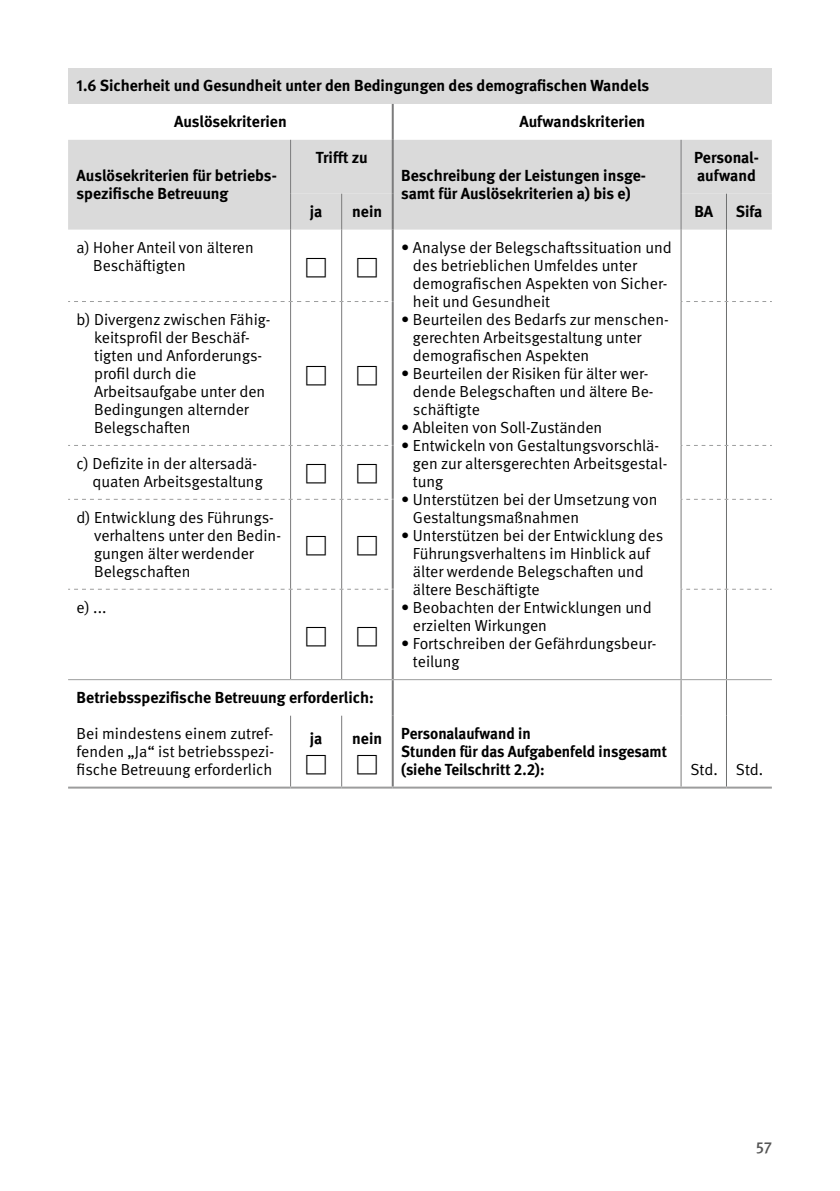
<style>
.page{position:relative;width:840px;height:1191px;background:#fff}
.page>*{position:absolute;margin:0;border:0;box-sizing:border-box;transform-origin:0 0}
.t1{font:20px "European Pi One";color:#000}
.t2{font:16px/18px "DGUV Meta";color:#000}
.t3{font:700 16px/18px "DGUV Meta";color:#000}
.t4{font:700 16px/18px "DGUV Meta";color:#000;scale:.96 1}
.t5{font:500 16px "DGUV Meta";color:#565656}
</style>
<div class="page">
<div style="left:68px;top:68px;width:703px;height:36px;background:#dadada"></div>
<div style="left:68px;top:140px;width:703px;height:90px;background:#dadada"></div>
<div style="left:291px;top:194px;width:480px;height:36px;background:#dadada"></div>
<hr style="left:290px;top:140px;width:1px;height:54px;background:#7b7b7c">
<hr style="left:391px;top:140px;width:2px;height:54px;background:#7b7b7c">
<hr style="left:391px;top:194px;width:2px;height:36px;background:#7b7b7c">
<hr style="left:680px;top:140px;width:1px;height:54px;background:#7b7b7c">
<hr style="left:290px;top:194px;width:1px;height:36px;background:#7b7b7c">
<hr style="left:341px;top:194px;width:1px;height:36px;background:#7b7b7c">
<hr style="left:680px;top:194px;width:1px;height:36px;background:#7b7b7c">
<hr style="left:725px;top:194px;width:1px;height:36px;background:#6e7070">
<svg style="left:68px;top:301px;width:325px;height:1px"></svg>
<svg style="left:680px;top:301px;width:91px;height:1px"></svg>
<svg style="left:68px;top:445px;width:325px;height:1px"></svg>
<svg style="left:680px;top:445px;width:91px;height:1px"></svg>
<svg style="left:68px;top:499px;width:325px;height:1px"></svg>
<svg style="left:680px;top:499px;width:91px;height:1px"></svg>
<svg style="left:68px;top:589px;width:325px;height:1px"></svg>
<svg style="left:680px;top:589px;width:91px;height:1px"></svg>
<hr style="left:290px;top:302px;width:1px;height:143px;background:#7b7b7c">
<hr style="left:341px;top:302px;width:1px;height:143px;background:#7b7b7c">
<hr style="left:680px;top:302px;width:1px;height:143px;background:#7b7b7c">
<hr style="left:290px;top:446px;width:1px;height:53px;background:#7b7b7c">
<hr style="left:341px;top:446px;width:1px;height:53px;background:#7b7b7c">
<hr style="left:680px;top:446px;width:1px;height:53px;background:#7b7b7c">
<hr style="left:290px;top:500px;width:1px;height:89px;background:#7b7b7c">
<hr style="left:341px;top:500px;width:1px;height:89px;background:#7b7b7c">
<hr style="left:680px;top:500px;width:1px;height:89px;background:#7b7b7c">
<hr style="left:290px;top:590px;width:1px;height:89px;background:#7b7b7c">
<hr style="left:341px;top:590px;width:1px;height:89px;background:#7b7b7c">
<hr style="left:680px;top:590px;width:1px;height:89px;background:#7b7b7c">
<hr style="left:391px;top:302px;width:2px;height:143px;background:#7b7b7c">
<hr style="left:391px;top:446px;width:2px;height:53px;background:#7b7b7c">
<hr style="left:391px;top:500px;width:2px;height:89px;background:#7b7b7c">
<hr style="left:391px;top:590px;width:2px;height:89px;background:#7b7b7c">
<hr style="left:725px;top:302px;width:1px;height:143px;background:#6e7070">
<hr style="left:725px;top:446px;width:1px;height:53px;background:#6e7070">
<hr style="left:725px;top:500px;width:1px;height:89px;background:#6e7070">
<hr style="left:725px;top:590px;width:1px;height:89px;background:#6e7070">
<hr style="left:290px;top:230px;width:1px;height:71px;background:#7b7b7c">
<hr style="left:341px;top:230px;width:1px;height:71px;background:#7b7b7c">
<hr style="left:680px;top:230px;width:1px;height:71px;background:#7b7b7c">
<hr style="left:680px;top:680px;width:1px;height:35px;background:#7b7b7c">
<hr style="left:290px;top:715px;width:1px;height:71px;background:#7b7b7c">
<hr style="left:341px;top:715px;width:1px;height:71px;background:#7b7b7c">
<hr style="left:680px;top:715px;width:1px;height:71px;background:#7b7b7c">
<hr style="left:391px;top:230px;width:2px;height:71px;background:#7b7b7c">
<hr style="left:391px;top:680px;width:2px;height:35px;background:#7b7b7c">
<hr style="left:391px;top:715px;width:2px;height:71px;background:#7b7b7c">
<hr style="left:725px;top:230px;width:1px;height:71px;background:#6e7070">
<hr style="left:725px;top:680px;width:1px;height:35px;background:#6e7070">
<hr style="left:725px;top:715px;width:1px;height:71px;background:#6e7070">
<hr style="left:68px;top:679px;width:222px;height:1px;background:#9c9d9d">
<hr style="left:290px;top:679px;width:51px;height:1px;background:#9c9d9d">
<hr style="left:341px;top:679px;width:51px;height:1px;background:#9c9d9d">
<hr style="left:392px;top:679px;width:288px;height:1px;background:#9c9d9d">
<hr style="left:680px;top:679px;width:46px;height:1px;background:#9c9d9d">
<hr style="left:726px;top:679px;width:45px;height:1px;background:#9c9d9d">
<hr style="left:68px;top:786px;width:222px;height:2px;background:#9c9d9d">
<hr style="left:290px;top:786px;width:51px;height:2px;background:#9c9d9d">
<hr style="left:341px;top:786px;width:51px;height:2px;background:#9c9d9d">
<hr style="left:392px;top:786px;width:288px;height:2px;background:#9c9d9d">
<hr style="left:680px;top:786px;width:46px;height:2px;background:#9c9d9d">
<hr style="left:726px;top:786px;width:45px;height:2px;background:#9c9d9d">
<hr style="left:391px;top:104px;width:2px;height:36px;background:#7b7b7c">
<p class="t3" style="left:77px;top:77px;width:573px">1.6 Sicherheit und Gesundheit unter den Bedingungen des demografischen Wandels</p>
<p class="t3" style="left:174px;top:113px;width:114px">Auslösekriterien</p>
<p class="t3" style="left:519px;top:113px;width:127px">Aufwandskriterien</p>
<p class="t3" style="left:77px;top:167px;width:201px">Auslösekriterien für betriebs&shy;spezifische Betreuung</p>
<p class="t3" style="left:315px;top:149px;width:53px">Trifft zu</p>
<p class="t3" style="left:401px;top:167px;width:246px">Beschreibung der Leistungen insge&shy;samt für Auslösekriterien a) bis e)</p>
<p class="t3" style="left:693px;top:149px;width:65px">Personal&shy;aufwand</p>
<p class="t3" style="left:310px;top:203px;width:14px">ja</p>
<p class="t3" style="left:352px;top:203px;width:31px">nein</p>
<p class="t3" style="left:694px;top:203px;width:20px">BA</p>
<p class="t3" style="left:735px;top:203px;width:28px">Sifa</p>
<p class="t2" style="left:93px;top:239px;width:162px;text-indent:-17px">a) Hoher Anteil von älteren<br>Beschäftigten</p>
<p class="t2" style="left:94px;top:311px;width:178px;text-indent:-17px">b) Divergenz zwischen Fähig&shy;keitsprofil der Beschäf&shy;tigten und Anforderungs&shy;profil durch die<br>Arbeitsaufgabe unter den<br>Bedingungen alternder<br>Belegschaften</p>
<p class="t1" style="left:306px;top:256px;width:21px">W</p>
<p class="t1" style="left:357px;top:256px;width:21px">W</p>
<p class="t1" style="left:306px;top:364px;width:21px">W</p>
<p class="t1" style="left:357px;top:364px;width:21px">W</p>
<p class="t2" style="left:92px;top:455px;width:172px;text-indent:-16px">c) Defizite in der altersadä&shy;quaten Arbeitsgestaltung</p>
<p class="t1" style="left:306px;top:463px;width:21px">W</p>
<p class="t1" style="left:357px;top:463px;width:21px">W</p>
<p class="t2" style="left:94px;top:508px;width:188px;text-indent:-17px">d) Entwicklung des Führungs&shy;verhaltens unter den Bedin&shy;gungen älter werdender<br>Belegschaften</p>
<p class="t1" style="left:306px;top:535px;width:21px">W</p>
<p class="t1" style="left:357px;top:535px;width:21px">W</p>
<p class="t2" style="left:77px;top:598px;width:31px">e) ...</p>
<p class="t1" style="left:306px;top:625px;width:21px">W</p>
<p class="t1" style="left:357px;top:625px;width:21px">W</p>
<p class="t3" style="left:77px;top:689px;width:298px">Betriebsspezifische Betreuung erforderlich:</p>
<p class="t2" style="left:77px;top:725px;width:199px;text-align:justify">Bei mindestens einem zutref&shy;fenden „Ja“ ist betriebsspezi&shy;fische Betreuung erforderlich</p>
<p class="t3" style="left:310px;top:730px;width:14px">ja</p>
<p class="t3" style="left:352px;top:730px;width:31px">nein</p>
<p class="t1" style="left:357px;top:754px;width:21px">W</p>
<p class="t1" style="left:306px;top:754px;width:21px">W</p>
<p class="t2" style="left:412px;top:239px;width:260px;text-indent:-12px">• Analyse der Belegschaftssituation und des betrieblichen Umfeldes unter demografischen Aspekten von Sicher&shy;heit und Gesundheit</p>
<p class="t2" style="left:412px;top:311px;width:257px;text-indent:-12px">• Beurteilen des Bedarfs zur menschen&shy;gerechten Arbeitsgestaltung unter demografischen Aspekten</p>
<p class="t2" style="left:412px;top:365px;width:242px;text-indent:-12px">• Beurteilen der Risiken für älter wer&shy;dende Belegschaften und ältere Be&shy;schäftigte</p>
<p class="t2" style="left:401px;top:419px;width:202px">• Ableiten von Soll-Zuständen</p>
<p class="t2" style="left:412px;top:437px;width:256px;text-indent:-12px">• Entwickeln von Gestaltungsvorschlä&shy;gen zur altersgerechten Arbeitsgestal&shy;tung</p>
<p class="t2" style="left:412px;top:491px;width:246px;text-indent:-12px">• Unterstützen bei der Umsetzung von<br>Gestaltungsmaßnahmen</p>
<p class="t2" style="left:412px;top:527px;width:251px;text-indent:-12px">• Unterstützen bei der Entwicklung des<br>Führungsverhaltens im Hinblick auf älter werdende Belegschaften und ältere Beschäftigte</p>
<p class="t2" style="left:412px;top:599px;width:240px;text-indent:-12px">• Beobachten der Entwicklungen und erzielten Wirkungen</p>
<p class="t2" style="left:412px;top:635px;width:245px;text-indent:-12px">• Fortschreiben der Gefährdungsbeur&shy;teilung</p>
<p class="t4" style="left:401px;top:725px;width:278px">Personalaufwand in<br>Stunden für das Aufgabenfeld insgesamt (siehe Teilschritt 2.2):</p>
<p class="t2" style="left:690px;top:761px;width:74px">Std. Std.</p>
<p class="t5" style="left:755px;top:1137px;width:17px">57</p>
</div>
